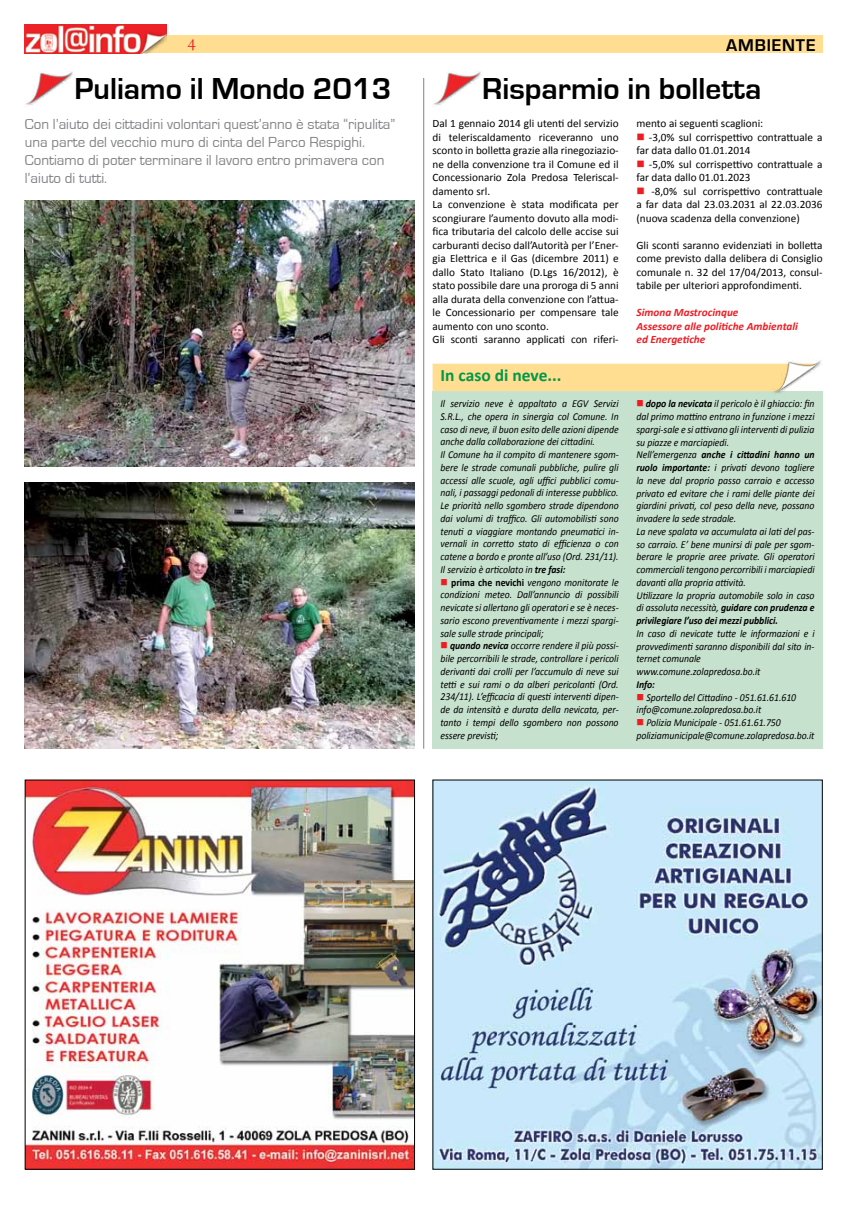
<style>
.page{position:relative;width:851px;height:1205px;background:#fff}
.page>*{position:absolute;margin:0;border:0;box-sizing:border-box;transform-origin:0 0}
.t1{font:700 31.25px "Eurostile";color:#000}
.t2{font:700 17.5px "Calibri";color:#00984a}
.t3{font:700 17.5px "Eurostile";letter-spacing:.05em;color:#000}
.t4{font:17.5px "Garamond";color:#ed1d24}
.t5{font:15px/18px "Eurostile";color:#808285}
.t6{font:11.25px/13.5px "Calibri";color:#000}
.t7{font:italic 700 11.25px/13.5px "Calibri";color:#ed1d24}
.t8{font:italic 10.62px/12.8px "Calibri";letter-spacing:-.005em;color:#000;scale:.92 1}
.t9{font:italic 700 10.62px "Calibri";color:#000;scale:.92 1}
.s1{color:#ed1d24}
.s2{font-weight:700}
.s3{font-weight:700;font-style:normal}
</style>
<div class="page">
<div style="left:25px;top:35px;width:797px;height:18px;background:#ffdd91"></div>
<img style="left:25px;top:25px;width:142px;height:28px">
<img style="left:26px;top:71px;width:48px;height:34px">
<img style="left:27px;top:782px;width:386px;height:385px">
<img style="left:434px;top:782px;width:386px;height:385px">
<hr style="left:423px;top:78px;width:1px;height:671px;background:#808285">
<img style="left:434px;top:71px;width:48px;height:34px">
<img style="left:25px;top:200px;width:390px;height:266px">
<img style="left:25px;top:483px;width:390px;height:266px">
<div style="left:432px;top:391px;width:390px;height:358px;background:#c6e1ce"></div>
<div style="left:432px;top:364px;width:340px;height:27px;background:#ffdd91"></div>
<img style="left:772px;top:360px;width:50px;height:33px">
<h2 class="t4" style="left:187px;top:33px;width:10px">4</h2>
<h2 class="t3" style="left:726px;top:35px;width:91px">Ambiente</h2>
<h1 class="t1" style="left:74px;top:71px;width:318px">Puliamo il Mondo 2013</h1>
<h3 class="t5" style="left:25px;top:115px;width:372px">Con l’aiuto dei cittadini volontari quest’anno è stata “ripulita” una parte del vecchio muro di cinta del Parco Respighi.<br>Contiamo di poter terminare il lavoro entro primavera con l’aiuto di tutti.</h3>
<h1 class="t1" style="left:482px;top:71px;width:281px">Risparmio in bolletta</h1>
<p class="t6" style="left:432px;top:117px;width:188px">Dal 1 gennaio 2014 gli utenti del servizio di teleriscaldamento riceveranno uno sconto in bolletta grazie alla rinegoziazio&shy;ne della convenzione tra il Comune ed il Concessionario Zola Predosa Teleriscal&shy;damento srl.<br>La convenzione è stata modificata per scongiurare l’aumento dovuto alla modi&shy;fica tributaria del calcolo delle accise sui carburanti deciso dall’Autorità per l’Ener&shy;gia Elettrica e il Gas (dicembre 2011) e dallo Stato Italiano (D.Lgs 16/2012), è stato possibile dare una proroga di 5 anni alla durata della convenzione con l’attua&shy;le Concessionario per compensare tale aumento con uno sconto.<br>Gli sconti saranno applicati con riferi-</p>
<p class="t6" style="left:636px;top:117px;width:128px">mento ai seguenti scaglioni:</p>
<p class="t6" style="left:636px;top:130px;width:188px"><span class="s1">■</span> -3,0% sul corrispettivo contrattuale a far data dallo 01.01.2014</p>
<p class="t6" style="left:636px;top:157px;width:188px"><span class="s1">■</span> -5,0% sul corrispettivo contrattuale a far data dallo 01.01.2023</p>
<p class="t6" style="left:636px;top:184px;width:188px;text-align:justify"><span class="s1">■</span> -8,0% sul corrispettivo contrattuale a far data dal 23.03.2031 al 22.03.2036 (nuova scadenza della convenzione)</p>
<p class="t6" style="left:636px;top:238px;width:188px;text-align:justify">Gli sconti saranno evidenziati in bolletta come previsto dalla delibera di Consiglio comunale n. 32 del 17/04/2013, consul&shy;tabile per ulteriori approfondimenti.</p>
<p class="t7" style="left:636px;top:306px;width:163px">Simona Mastrocinque<br>Assessore alle politiche Ambientali ed Energetiche</p>
<h2 class="t2" style="left:440px;top:364px;width:122px">In caso di neve...</h2>
<p class="t8" style="left:440px;top:397px;width:195px">Il servizio neve è appaltato a EGV Servizi S.R.L., che opera in sinergia col Comune. In caso di neve, il buon esito delle azioni dipende anche dalla collaborazione dei cittadini.<br>Il Comune ha il compito di mantenere sgom&shy;bere le strade comunali pubbliche, pulire gli accessi alle scuole, agli uffici pubblici comu&shy;nali, i passaggi pedonali di interesse pubblico.<br>Le priorità nello sgombero strade dipendono dai volumi di traffico. Gli automobilisti sono tenuti a viaggiare montando pneumatici in&shy;vernali in corretto stato di efficienza o con catene a bordo e pronte all’uso (Ord. 231/11).<br>Il servizio è articolato in <span class="s2">tre fasi:</span></p>
<p class="t8" style="left:440px;top:575px;width:195px;text-align:justify"><span class="s1">■</span> <span class="s3">prima che nevichi</span> vengono monitorate le condizioni meteo. Dall’annuncio di possibili nevicate si allertano gli operatori e se è neces&shy;sario escono preventivamente i mezzi spargi&shy;sale sulle strade principali;</p>
<p class="t8" style="left:440px;top:639px;width:195px;text-align:justify"><span class="s1">■</span> <span class="s2">quando nevica</span> occorre rendere il più possi&shy;bile percorribili le strade, controllare i pericoli derivanti dai crolli per l’accumulo di neve sui tetti e sui rami o da alberi pericolanti (Ord.<br>234/11). L’efficacia di questi interventi dipen&shy;de da intensità e durata della nevicata, per&shy;tanto i tempi dello sgombero non possono essere previsti;</p>
<p class="t8" style="left:636px;top:397px;width:195px"><span class="s1">■</span> <span class="s2">dopo la nevicata</span> il pericolo è il ghiaccio: fin dal primo mattino entrano in funzione i mezzi spargi-sale e si attivano gli interventi di pulizia su piazze e marciapiedi.<br>Nell’emergenza <span class="s2">anche i cittadini hanno un ruolo importante:</span> i privati devono togliere la neve dal proprio passo carraio e accesso privato ed evitare che i rami delle piante dei giardini privati, col peso della neve, possano invadere la sede stradale.<br>La neve spalata va accumulata ai lati del pas&shy;so carraio. E’ bene munirsi di pale per sgom&shy;berare le proprie aree private. Gli operatori commerciali tengono percorribili i marciapiedi davanti alla propria attività.<br>Utilizzare la propria automobile solo in caso di assoluta necessità, <span class="s2">guidare con prudenza e privilegiare l’uso dei mezzi pubblici.</span></p>
<p class="t8" style="left:636px;top:626px;width:195px">In caso di nevicate tutte le informazioni e i provvedimenti saranno disponibili dal sito in&shy;ternet comunale www.comune.zolapredosa.bo.it</p>
<p class="t9" style="left:636px;top:677px;width:22px">Info:</p>
<p class="t8" style="left:636px;top:690px;width:175px"><span class="s1">■</span> Sportello del Cittadino - 051.61.61.610 info@comune.zolapredosa.bo.it</p>
<p class="t8" style="left:636px;top:716px;width:195px"><span class="s1">■</span> Polizia Municipale - 051.61.61.750 poliziamunicipale@comune.zolapredosa.bo.it</p>
</div>
